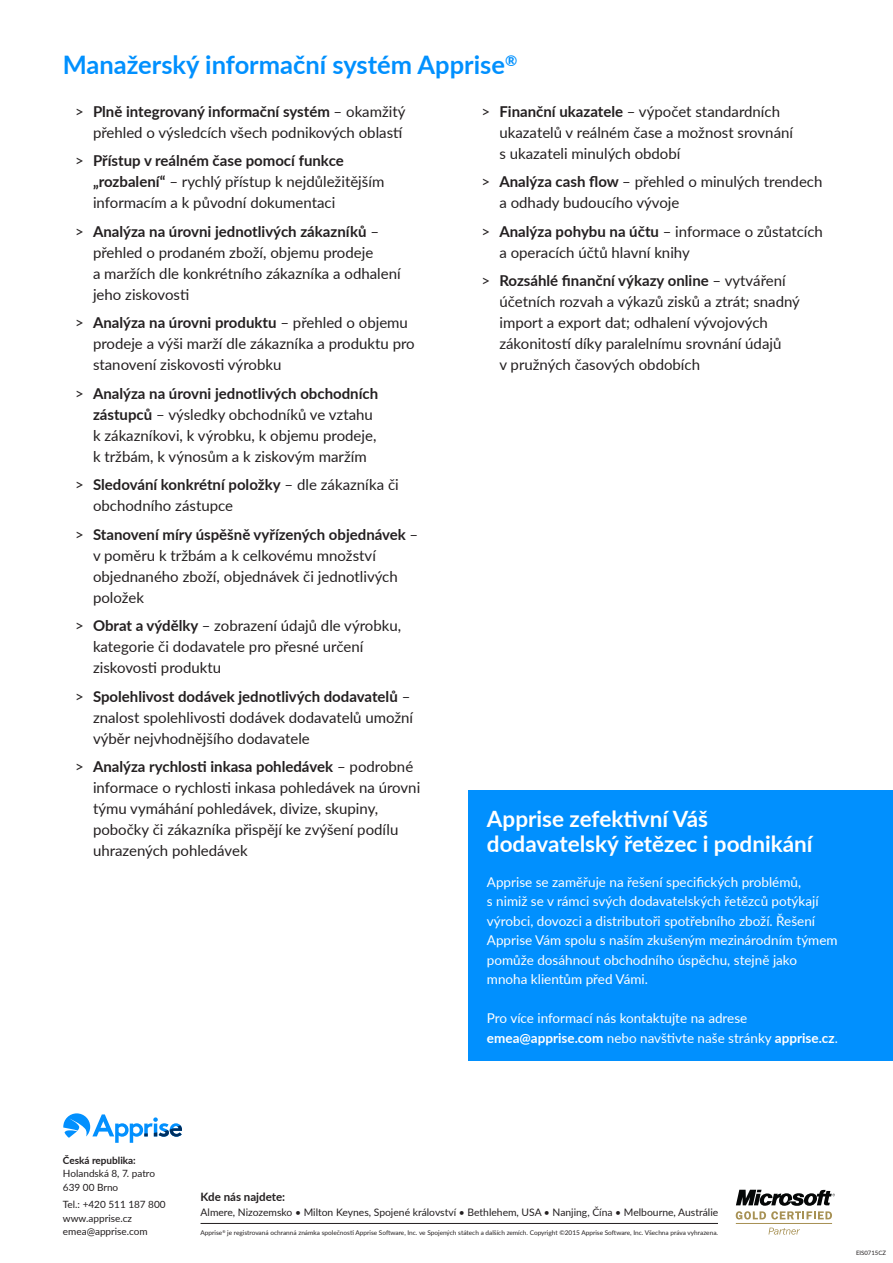
<style>
.page{position:relative;width:893px;height:1263px;background:#fff}
.page>*{position:absolute;margin:0;border:0;box-sizing:border-box;transform-origin:0 0}
.t1{font:700 25.5px "Lato";color:#0190fe}
.t2{font:700 22.5px/25.5px "Lato";color:#fff}
.black_bulltet_arrows{font:15px/21px "Lato";color:#231f20}
.t3{font:13.5px/19.5px "Lato";color:#fff}
.t4{font:700 11.55px "Lato";color:#231f20}
.t5{font:10.35px "Lato";color:#231f20}
.t6{font:10.05px/13.4px "Lato";color:#231f20}
.t7{font:700 10.05px "Lato";color:#231f20}
.t8{font:6.45px "Lato";color:#231f20}
.t9{font:6px "Lato";color:#231f20}
.s1{font-weight:700}
</style>
<div class="page">
<div style="left:469px;top:790px;width:424px;height:270px;background:#0190fe"></div>
<svg style="left:768px;top:1227px;width:32px;height:7px"></svg>
<hr style="left:736px;top:1223px;width:96px;height:1px;background:#a79154">
<svg style="left:736px;top:1189px;width:99px;height:30px"></svg>
<hr style="left:201px;top:1223px;width:517px;height:1px;background:#231f20">
<svg style="left:63px;top:1113px;width:119px;height:30px"></svg>
<p class="t1" style="left:63px;top:46px;width:456px">Manažerský informační systém Apprise<sup>®</sup></p>
<p class="black_bulltet_arrows" style="left:75px;top:100px;width:332px;text-align:right">&gt; <span class="s1">Plně integrovaný informační systém</span> – okamžitý přehled o výsledcích všech podnikových oblastí</p>
<p class="black_bulltet_arrows" style="left:93px;top:150px;width:293px;text-indent:-18px">&gt; <span class="s1">Přístup v reálném čase pomocí funkce „rozbalení“</span> – rychlý přístup k nejdůležitějším informacím a k původní dokumentaci</p>
<p class="black_bulltet_arrows" style="left:93px;top:220px;width:309px;text-indent:-18px">&gt; <span class="s1">Analýza na úrovni jednotlivých zákazníků</span> – přehled o prodaném zboží, objemu prodeje<br>a maržích dle konkrétního zákazníka a odhalení jeho ziskovosti</p>
<p class="black_bulltet_arrows" style="left:93px;top:312px;width:323px;text-indent:-18px">&gt; <span class="s1">Analýza na úrovni produktu</span> – přehled o objemu prodeje a výši marží dle zákazníka a produktu pro stanovení ziskovosti výrobku</p>
<p class="black_bulltet_arrows" style="left:93px;top:382px;width:287px;text-indent:-18px">&gt; <span class="s1">Analýza na úrovni jednotlivých obchodních zástupců</span> – výsledky obchodníků ve vztahu k zákazníkovi, k výrobku, k objemu prodeje, k tržbám, k výnosům a k ziskovým maržím</p>
<p class="black_bulltet_arrows" style="left:93px;top:474px;width:307px;text-indent:-18px">&gt; <span class="s1">Sledování konkrétní položky</span> – dle zákazníka či obchodního zástupce</p>
<p class="black_bulltet_arrows" style="left:93px;top:523px;width:327px;text-indent:-18px">&gt; <span class="s1">Stanovení míry úspěšně vyřízených objednávek</span> – v poměru k tržbám a k celkovému množství objednaného zboží, objednávek či jednotlivých položek</p>
<p class="black_bulltet_arrows" style="left:93px;top:615px;width:310px;text-indent:-18px">&gt; <span class="s1">Obrat a výdělky</span> – zobrazení údajů dle výrobku, kategorie či dodavatele pro přesné určení ziskovosti produktu</p>
<p class="black_bulltet_arrows" style="left:93px;top:685px;width:322px;text-indent:-18px">&gt; <span class="s1">Spolehlivost dodávek jednotlivých dodavatelů</span> – znalost spolehlivosti dodávek dodavatelů umožní výběr nejvhodnějšího dodavatele</p>
<p class="black_bulltet_arrows" style="left:93px;top:756px;width:329px;text-indent:-18px">&gt; <span class="s1">Analýza rychlosti inkasa pohledávek</span> – podrobné informace o rychlosti inkasa pohledávek na úrovni týmu vymáhání pohledávek, divize, skupiny, pobočky či zákazníka přispějí ke zvýšení podílu uhrazených pohledávek</p>
<p class="black_bulltet_arrows" style="left:499px;top:100px;width:295px;text-indent:-18px">&gt; <span class="s1">Finanční ukazatele</span> – výpočet standardních ukazatelů v reálném čase a možnost srovnání s ukazateli minulých období</p>
<p class="black_bulltet_arrows" style="left:499px;top:171px;width:325px;text-indent:-18px">&gt; <span class="s1">Analýza cash flow</span> – přehled o minulých trendech a odhady budoucího vývoje</p>
<p class="black_bulltet_arrows" style="left:499px;top:220px;width:325px;text-indent:-18px">&gt; <span class="s1">Analýza pohybu na účtu</span> – informace o zůstatcích a operacích účtů hlavní knihy</p>
<p class="black_bulltet_arrows" style="left:499px;top:270px;width:302px;text-indent:-18px">&gt; <span class="s1">Rozsáhlé finanční výkazy online</span> – vytváření účetních rozvah a výkazů zisků a ztrát; snadný import a export dat; odhalení vývojových zákonitostí díky paralelnímu srovnání údajů<br>v pružných časových obdobích</p>
<p class="t2" style="left:487px;top:804px;width:327px">Apprise zefektivní Váš dodavatelský řetězec i podnikání</p>
<p class="t3" style="left:487px;top:871px;width:352px">Apprise se zaměřuje na řešení specifických problémů,<br>s nimiž se v rámci svých dodavatelských řetězců potýkají výrobci, dovozci a distributoři spotřebního zboží. Řešení Apprise Vám spolu s naším zkušeným mezinárodním týmem pomůže dosáhnout obchodního úspěchu, stejně jako mnoha klientům před Vámi.</p>
<p class="t3" style="left:487px;top:1008px;width:352px">Pro více informací nás kontaktujte na adrese <span class="s1">emea@apprise.com</span> nebo navštivte naše stránky <span class="s1">apprise.cz</span>.</p>
<p class="t7" style="left:63px;top:1153px;width:74px">Česká republika:</p>
<p class="t6" style="left:63px;top:1166px;width:94px">Holandská 8, 7. patro<br>639 00 Brno</p>
<p class="t6" style="left:63px;top:1198px;width:104px">Tel.: +420 511 187 800 www.apprise.cz emea@apprise.com</p>
<p class="t4" style="left:201px;top:1188px;width:86px">Kde nás najdete:</p>
<p class="t5" style="left:201px;top:1205px;width:519px">Almere, Nizozemsko • Milton Keynes, Spojené království • Bethlehem, USA • Nanjing, Čína • Melbourne, Austrálie</p>
<p class="t8" style="left:201px;top:1228px;width:519px">Apprise<sup>®</sup> je registrovaná ochranná známka společnosti Apprise Software, Inc. ve Spojených státech a dalších zemích. Copyright ©2015 Apprise Software, Inc. Všechna práva vyhrazena.</p>
<p class="t9" style="left:856px;top:1248px;width:31px">EIS0715CZ</p>
</div>
